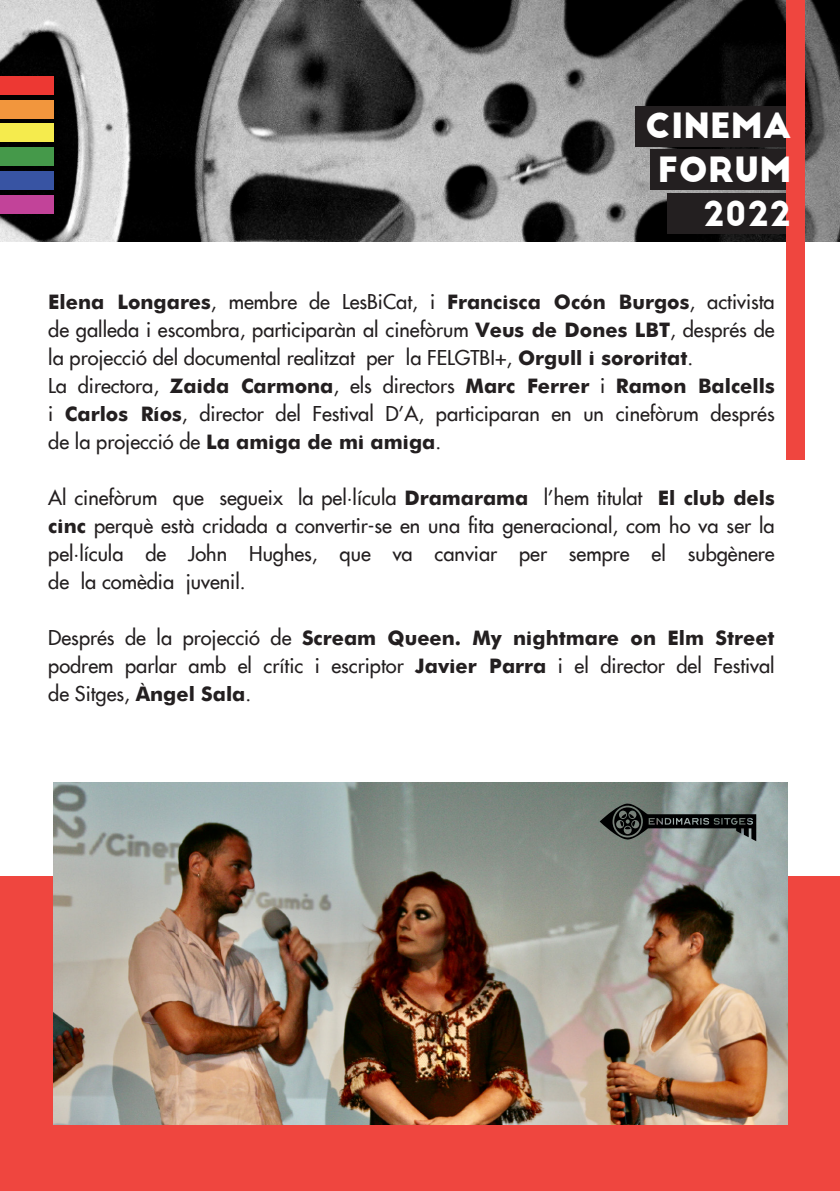
<style>
.page{position:relative;width:840px;height:1191px;background:#fff}
.page>*{position:absolute;margin:0;border:0;box-sizing:border-box;transform-origin:0 0}
.t1{font:34px "Big John";color:#fff}
.t2{font:20px/28px "Futura";color:#231f20}
.t3{font:700 20px "Futura";color:#231f20}
.s1{font-weight:400}
.s2{font-weight:700}
</style>
<div class="page">
<img style="left:0;top:0;width:839px;height:241px">
<div style="left:0;top:76px;width:54px;height:18px;background:#ed3833"></div>
<div style="left:0;top:100px;width:54px;height:18px;background:#f2963d"></div>
<div style="left:0;top:124px;width:54px;height:18px;background:#f5eb4d"></div>
<div style="left:0;top:148px;width:54px;height:18px;background:#45994a"></div>
<div style="left:0;top:172px;width:54px;height:18px;background:#3854a3"></div>
<div style="left:0;top:195px;width:54px;height:19px;background:#c24399"></div>
<div style="left:634px;top:107px;width:152px;height:40px;background:#231f20"></div>
<div style="left:667px;top:194px;width:119px;height:40px;background:#231f20"></div>
<div style="left:649px;top:150px;width:137px;height:40px;background:#231f20"></div>
<div style="left:786px;top:0;width:18px;height:459px;background:#ef463f"></div>
<div style="left:0;top:876px;width:839px;height:315px;background:#ef463f"></div>
<img style="left:54px;top:782px;width:733px;height:342px">
<svg style="left:599px;top:803px;width:156px;height:38px;background:#555d5a"></svg>
<p class="t1" style="left:645px;top:110px;width:147px">CINEMA</p>
<p class="t1" style="left:657px;top:154px;width:135px">FORUM</p>
<p class="t1" style="left:702px;top:198px;width:90px">2022</p>
<p class="t3" style="left:48px;top:287px;width:727px">Elena Longares<span class="s1">, membre de LesBiCat, i</span> Francisca Ocón Burgos<span class="s1">, activista</span></p>
<p class="t2" style="left:48px;top:315px;width:727px">de galleda i escombra, participaràn al cinefòrum <span class="s2">Veus de Dones LBT</span>, després de</p>
<p class="t2" style="left:48px;top:343px;width:646px">la projecció del documental realitzat per la FELGTBI+, <span class="s2">Orgull i sororitat</span>.</p>
<p class="t3" style="left:48px;top:371px;width:727px"><span class="s1">La directora,</span> Zaida Carmona<span class="s1">, els directors</span> Marc Ferrer <span class="s1">i</span> Ramon Balcells</p>
<p class="t2" style="left:48px;top:399px;width:727px">i <span class="s2">Carlos Ríos</span>, director del Festival D’A, participaran en un cinefòrum després</p>
<p class="t2" style="left:48px;top:427px;width:394px">de la projecció de <span class="s2">La amiga de mi amiga</span>.</p>
<p class="t2" style="left:48px;top:483px;width:727px">Al cinefòrum que segueix la pel·lícula <span class="s2">Dramarama</span> l’hem titulat <span class="s2">El club dels cinc</span> perquè està cridada a convertir-se en una fita generacional, com ho va ser la</p>
<p class="t2" style="left:48px;top:539px;width:727px">pel·lícula de John Hughes, que va canviar per sempre el subgènere</p>
<p class="t2" style="left:48px;top:567px;width:199px">de la comèdia juvenil.</p>
<p class="t3" style="left:48px;top:623px;width:727px"><span class="s1">Després de la projecció de</span> Scream Queen. My nightmare on Elm Street</p>
<p class="t2" style="left:48px;top:651px;width:727px">podrem parlar amb el crític i escriptor <span class="s2">Javier Parra</span> i el director del Festival</p>
<p class="t2" style="left:48px;top:679px;width:204px">de Sitges, <span class="s2">Àngel Sala</span>.</p>
</div>
